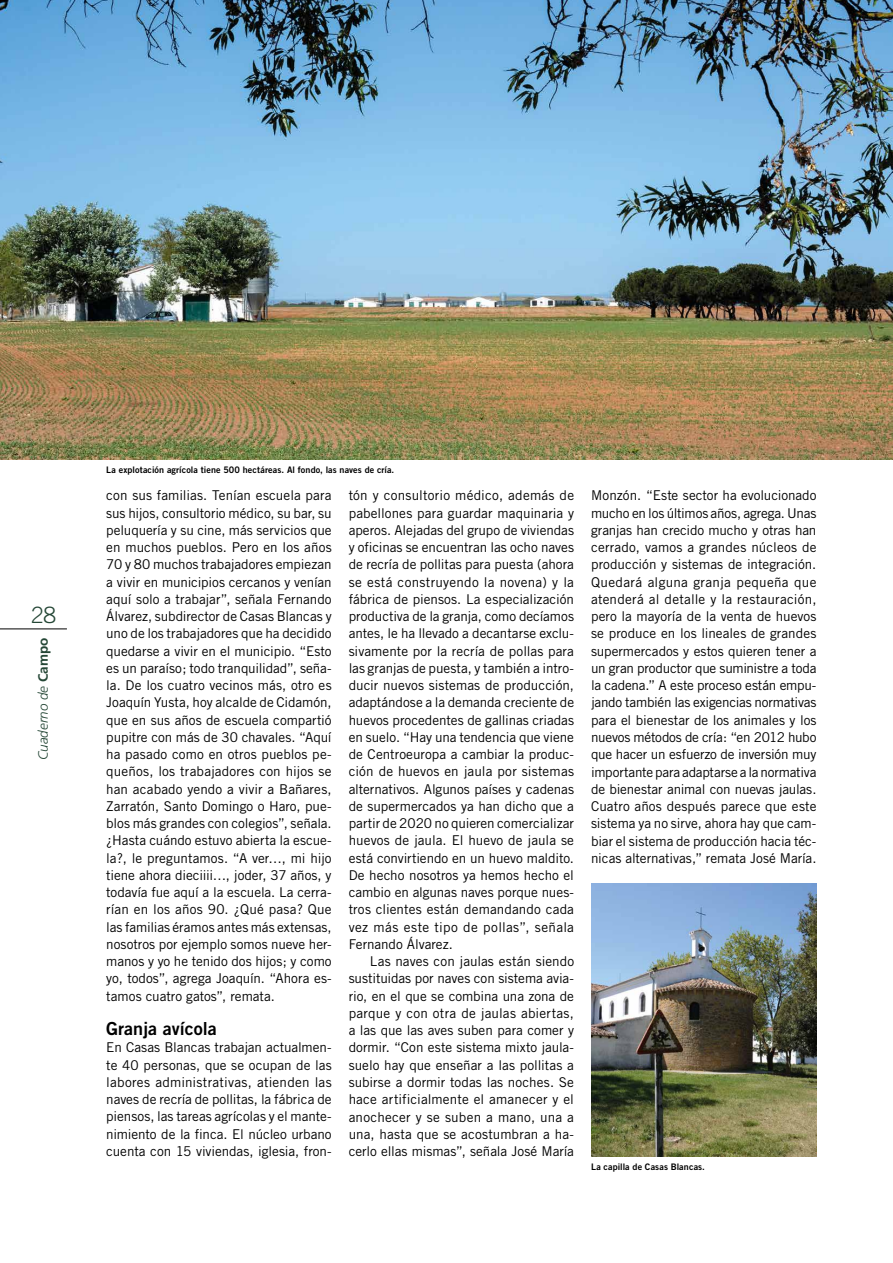
<style>
.page{position:relative;width:893px;height:1263px;background:#fff}
.page>*{position:absolute;margin:0;border:0;box-sizing:border-box;transform-origin:0 0}
.t1{font:300 22.5px "Trade Gothic";color:#254736}
.t2{font:18px "Trade Gothic Bold Two";color:#000}
.t3{font:13.5px/17.2px "Trade Gothic";color:#000;text-align:justify}
.t4{font:italic 300 13.5px "Frutiger";color:#254736}
.t5{font:9px "Trade Gothic Bold Two";letter-spacing:.01em;color:#000}
.s1{font-weight:700;font-style:normal}
</style>
<div class="page">
<hr style="left:0;top:628px;width:67px;height:1px;background:#000">
<img style="left:0;top:0;width:893px;height:459px">
<img style="left:591px;top:884px;width:225px;height:273px">
<h1 class="t1" style="left:31px;top:601px;width:27px">28</h1>
<p class="t4" style="left:35px;top:760px;width:124px;rotate:-90deg">Cuaderno de <span class="s1">Campo</span></p>
<p class="t5" style="left:106px;top:465px;width:290px">La explotación agrícola tiene 500 hectáreas. Al fondo, las naves de cría.</p>
<p class="t3" style="left:106px;top:487px;width:227px">con sus familias. Tenían escuela para sus hijos, consultorio médico, su bar, su peluquería y su cine, más servicios que en muchos pueblos. Pero en los años 70 y 80 muchos trabajadores empiezan a vivir en municipios cercanos y venían aquí solo a trabajar”, señala Fernando Álvarez, subdirector de Casas Blancas y uno de los trabajadores que ha decidido quedarse a vivir en el municipio. “Esto es un paraíso; todo tranquilidad”, seña&shy;la. De los cuatro vecinos más, otro es Joaquín Yusta, hoy alcalde de Cidamón, que en sus años de escuela compartió pupitre con más de 30 chavales. “Aquí ha pasado como en otros pueblos pe&shy;queños, los trabajadores con hijos se han acabado yendo a vivir a Bañares, Zarratón, Santo Domingo o Haro, pue&shy;blos más grandes con colegios”, señala. ¿Hasta cuándo estuvo abierta la escue&shy;la?, le preguntamos. “A ver…, mi hijo tiene ahora dieciiii…, joder, 37 años, y todavía fue aquí a la escuela. La cerra&shy;rían en los años 90. ¿Qué pasa? Que las familias éramos antes más extensas, nosotros por ejemplo somos nueve her&shy;manos y yo he tenido dos hijos; y como yo, todos”, agrega Joaquín. “Ahora es&shy;tamos cuatro gatos”, remata.</p>
<h2 class="t2" style="left:106px;top:1017px;width:112px">Granja avícola</h2>
<p class="t3" style="left:106px;top:1039px;width:227px">En Casas Blancas trabajan actualmen&shy;te 40 personas, que se ocupan de las labores administrativas, atienden las naves de recría de pollitas, la fábrica de piensos, las tareas agrícolas y el mante&shy;nimiento de la finca. El núcleo urbano cuenta con 15 viviendas, iglesia, fron-</p>
<p class="t3" style="left:349px;top:487px;width:227px">tón y consultorio médico, además de pabellones para guardar maquinaria y aperos. Alejadas del grupo de viviendas y oficinas se encuentran las ocho naves de recría de pollitas para puesta (ahora se está construyendo la novena) y la fábrica de piensos. La especialización productiva de la granja, como decíamos antes, le ha llevado a decantarse exclu&shy;sivamente por la recría de pollas para las granjas de puesta, y también a intro&shy;ducir nuevos sistemas de producción, adaptándose a la demanda creciente de huevos procedentes de gallinas criadas en suelo. “Hay una tendencia que viene de Centroeuropa a cambiar la produc&shy;ción de huevos en jaula por sistemas alternativos. Algunos países y cadenas de supermercados ya han dicho que a partir de 2020 no quieren comercializar huevos de jaula. El huevo de jaula se está convirtiendo en un huevo maldito.<br>De hecho nosotros ya hemos hecho el cambio en algunas naves porque nues&shy;tros clientes están demandando cada vez más este tipo de pollas”, señala Fernando Álvarez.</p>
<p class="t3" style="left:349px;top:953px;width:227px;text-indent:21px">Las naves con jaulas están siendo sustituidas por naves con sistema avia&shy;rio, en el que se combina una zona de parque y con otra de jaulas abiertas, a las que las aves suben para comer y dormir. “Con este sistema mixto jaula&shy;suelo hay que enseñar a las pollitas a subirse a dormir todas las noches. Se hace artificialmente el amanecer y el anochecer y se suben a mano, una a una, hasta que se acostumbran a ha&shy;cerlo ellas mismas”, señala José María</p>
<p class="t3" style="left:591px;top:487px;width:227px">Monzón. “Este sector ha evolucionado mucho en los últimos años, agrega. Unas granjas han crecido mucho y otras han cerrado, vamos a grandes núcleos de producción y sistemas de integración.<br>Quedará alguna granja pequeña que atenderá al detalle y la restauración, pero la mayoría de la venta de huevos se produce en los lineales de grandes supermercados y estos quieren tener a un gran productor que suministre a toda la cadena.” A este proceso están empu&shy;jando también las exigencias normativas para el bienestar de los animales y los nuevos métodos de cría: “en 2012 hubo que hacer un esfuerzo de inversión muy importante para adaptarse a la normativa de bienestar animal con nuevas jaulas.<br>Cuatro años después parece que este sistema ya no sirve, ahora hay que cam&shy;biar el sistema de producción hacia téc&shy;nicas alternativas,” remata José María.</p>
<p class="t5" style="left:591px;top:1161px;width:115px">La capilla de Casas Blancas.</p>
</div>
